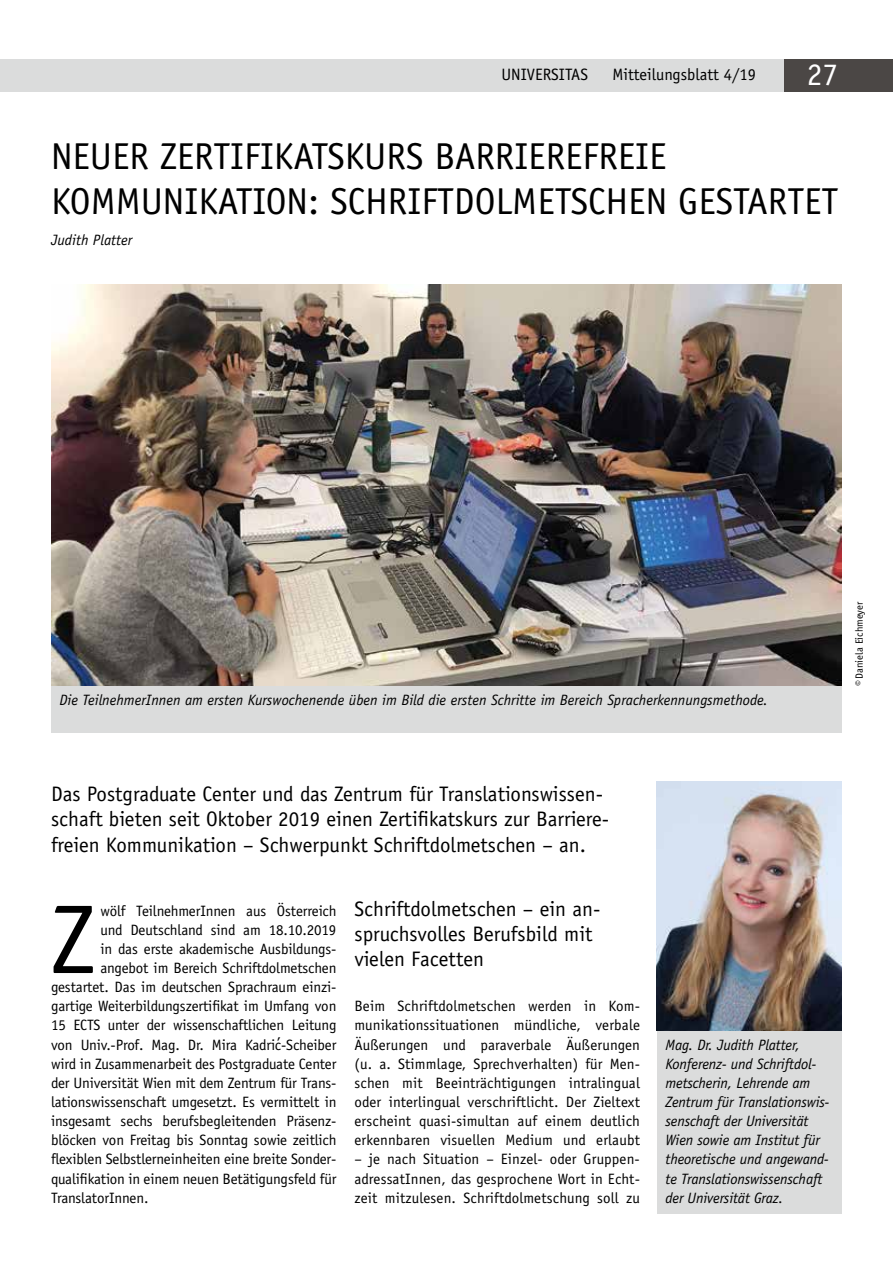
<style>
.page{position:relative;width:893px;height:1263px;background:#fff}
.page>*{position:absolute;margin:0;border:0;box-sizing:border-box;transform-origin:0 0}
.t1{font:97.95px "Officina Sans Std";color:#000}
.t2{font:37.5px/45px "Officina Sans Std";color:#000}
.t3{font:31.5px "Officina Serif Std";color:#fff}
.t4{font:21px/25.2px "Officina Sans Std";color:#000}
.t5{font:16.5px "Officina Sans Std";color:#000}
.t6{font:15px/19.2px "Officina Sans Std";letter-spacing:-.01em;color:#000;text-align:justify}
.t7{font:italic 15px/19.2px "Officina Sans Std";letter-spacing:-.01em;color:#000}
.t8{font:10.5px "Officina Sans Std";color:#000}
</style>
<div class="page">
<div style="left:0;top:59px;width:893px;height:33px;background:#dbdcdc"></div>
<div style="left:784px;top:59px;width:109px;height:33px;background:#4b4745"></div>
<div style="left:657px;top:1011px;width:185px;height:202px;background:#dbdcdc"></div>
<img style="left:657px;top:782px;width:185px;height:248px">
<img style="left:51px;top:284px;width:791px;height:421px">
<div style="left:51px;top:687px;width:790px;height:46px;background:#dbdcdc"></div>
<p class="t5" style="left:501px;top:65px;width:88px">UNIVERSITAS</p>
<p class="t5" style="left:612px;top:65px;width:145px">Mitteilungsblatt 4/19</p>
<h3 class="t3" style="left:807px;top:56px;width:33px">27</h3>
<h2 class="t2" style="left:51px;top:134px;width:788px">NEUER ZERTIFIKATSKURS BARRIEREFREIE<br>KOMMUNIKATION: SCHRIFTDOLMETSCHEN GESTARTET</h2>
<p class="t7" style="left:51px;top:230px;width:83px">Judith Platter</p>
<p class="t7" style="left:60px;top:690px;width:710px">Die TeilnehmerInnen am ersten Kurswochenende üben im Bild die ersten Schritte im Bereich Spracherkennungsmethode.</p>
<p class="t8" style="left:853px;top:686px;width:86px;rotate:-90deg">©Daniela Eichmeyer</p>
<h3 class="t4" style="left:51px;top:781px;width:560px">Das Postgraduate Center und das Zentrum für Translationswissen&shy;schaft bieten seit Oktober 2019 einen Zertifikatskurs zur Barriere&shy;freien Kommunikation – Schwerpunkt Schriftdolmetschen – an.</h3>
<h1 class="t1" style="left:51px;top:882px;width:45px">Z</h1>
<p class="t6" style="left:100px;top:901px;width:238px">wölf TeilnehmerInnen aus Österreich</p>
<p class="t6" style="left:100px;top:920px;width:238px">und Deutschland sind am 18.10.2019</p>
<p class="t6" style="left:100px;top:939px;width:238px">in das erste akademische Ausbildungs-</p>
<p class="t6" style="left:100px;top:958px;width:238px">angebot im Bereich Schriftdolmetschen</p>
<p class="t6" style="left:51px;top:977px;width:287px">gestartet. Das im deutschen Sprachraum einzi-</p>
<p class="t6" style="left:51px;top:997px;width:287px">gartige Weiterbildungszertifikat im Umfang von</p>
<p class="t6" style="left:51px;top:1016px;width:287px">15 ECTS unter der wissenschaftlichen Leitung</p>
<p class="t6" style="left:51px;top:1035px;width:287px">von Univ.-Prof. Mag. Dr. Mira Kadric-Scheiber</p>
<p class="t6" style="left:51px;top:1054px;width:287px">wird in Zusammenarbeit des Postgraduate Center</p>
<p class="t6" style="left:51px;top:1073px;width:287px">der Universität Wien mit dem Zentrum für Trans-</p>
<p class="t6" style="left:51px;top:1092px;width:287px">lationswissenschaft umgesetzt. Es vermittelt in</p>
<p class="t6" style="left:51px;top:1111px;width:287px">insgesamt sechs berufsbegleitenden Präsenz-</p>
<p class="t6" style="left:51px;top:1131px;width:287px">blöcken von Freitag bis Sonntag sowie zeitlich</p>
<p class="t6" style="left:51px;top:1150px;width:287px">flexiblen Selbstlerneinheiten eine breite Sonder-</p>
<p class="t6" style="left:51px;top:1169px;width:287px">qualifikation in einem neuen Betätigungsfeld für</p>
<p class="t6" style="left:51px;top:1188px;width:99px">TranslatorInnen.</p>
<p class="t6" style="left:278px;top:1033px;width:4px">’</p>
<h3 class="t4" style="left:354px;top:896px;width:247px">Schriftdolmetschen – ein an&shy;spruchsvolles Berufsbild mit vielen Facetten</h3>
<p class="t6" style="left:354px;top:997px;width:287px">Beim Schriftdolmetschen werden in Kom&shy;munikationssituationen mündliche, verbale Äußerungen und paraverbale Äußerungen (u. a. Stimmlage, Sprechverhalten) für Men&shy;schen mit Beeinträchtigungen intralingual oder interlingual verschriftlicht. Der Zieltext erscheint quasi-simultan auf einem deutlich erkennbaren visuellen Medium und erlaubt</p>
<p class="t6" style="left:354px;top:1150px;width:287px">– je nach Situation – Einzel- oder Gruppen&shy;adressatInnen, das gesprochene Wort in Echt&shy;zeit mitzulesen. Schriftdolmetschung soll zu</p>
<p class="t7" style="left:665px;top:1035px;width:165px">Mag. Dr. Judith Platter,<br>Konferenz- und Schriftdol&shy;metscherin, Lehrende am<br>Zentrum für Translationswis&shy;senschaft der Universität<br>Wien sowie am Institut für theoretische und angewand&shy;te Translationswissenschaft der Universität Graz.</p>
</div>
